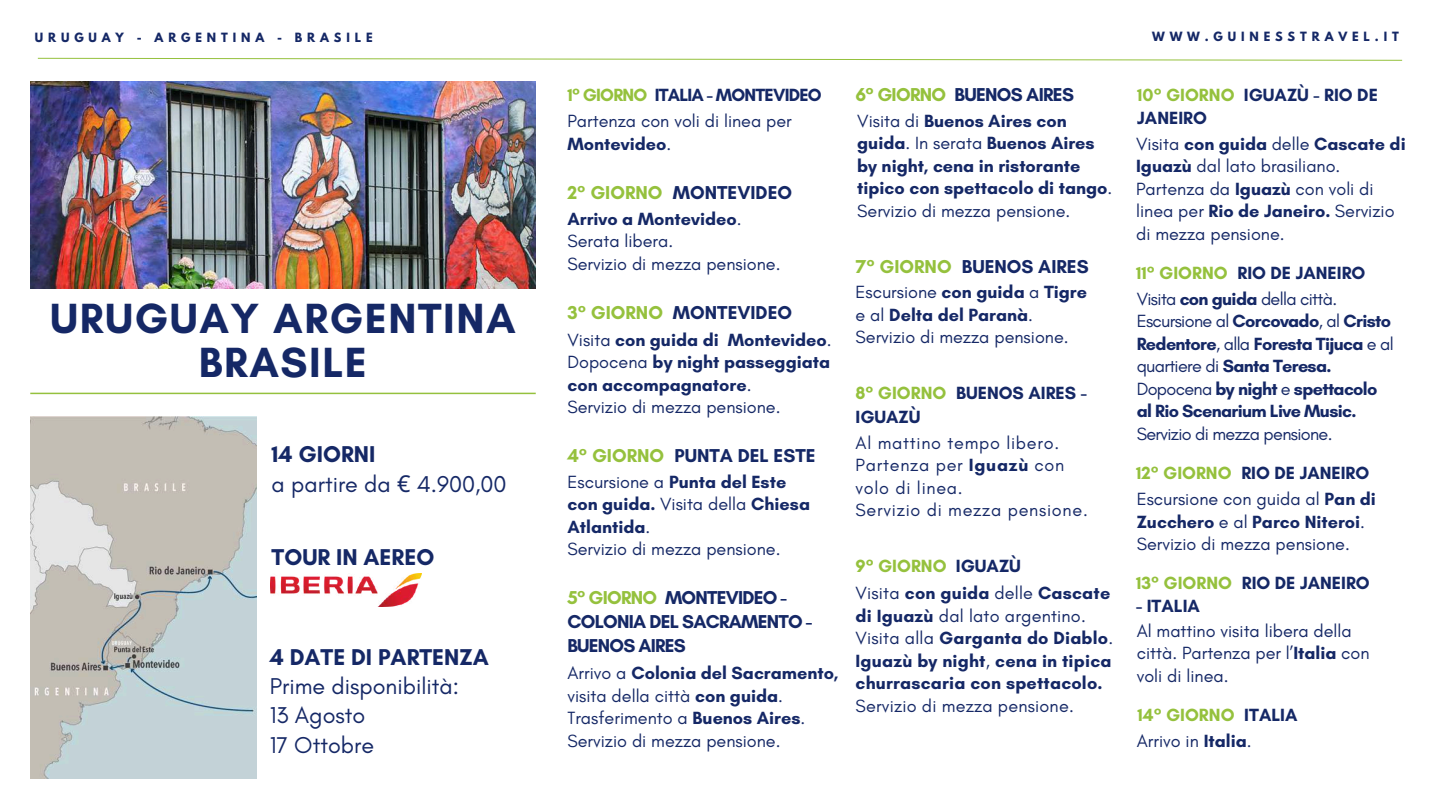
<style>
.page{position:relative;width:1440px;height:810px;background:#fff}
.page>*{position:absolute;margin:0;border:0;box-sizing:border-box;transform-origin:0 0}
.t1{font:700 43px/44.2px "Glacial Indifference";letter-spacing:.035em;color:#152866;text-align:center}
.t2{font:23.3px/29.2px "Glacial Indifference";color:#152866}
.t3{font:700 23.3px "Glacial Indifference";color:#152866}
.t4{font:700 19px "Glacial Indifference";color:#152866}
.t5{font:700 19px/24px "Glacial Indifference";letter-spacing:-.04em;color:#152866}
.t6{font:700 19px "Glacial Indifference";letter-spacing:-.035em;color:#152866}
.t7{font:18px/22.5px "Glacial Indifference";color:#152866}
.t8{font:700 18px/22.5px "Glacial Indifference";color:#152866}
.t9{font:700 18px/22.5px "Glacial Indifference";letter-spacing:-.035em;color:#152866}
.t10{font:18px/22.5px "Glacial Indifference";letter-spacing:.04em;color:#152866}
.t11{font:18px "Glacial Indifference";letter-spacing:-.035em;color:#152866}
.t12{font:700 18px "Glacial Indifference";color:#95c13d}
.t13{font:700 11.3px "League Spartan";letter-spacing:.43em;color:#152866}
.s1{font-weight:700}
.s2{font-family:"Noto Sans"}
.s3{font-weight:700;color:#95c13d}
.s4{font-weight:400}
.s5{color:#95c13d}
.s6{color:#152866}
</style>
<div class="page">
<img style="left:30px;top:81px;width:506px;height:208px">
<svg style="left:37px;top:58px;width:1366px;height:3px"></svg>
<hr style="left:30px;top:393px;width:506px;height:1px;background:#95c13d">
<img style="left:30px;top:417px;width:226px;height:362px">
<img style="left:270px;top:573px;width:152px;height:34px">
<p class="t13" style="left:35px;top:31px;width:339px">URUGUAY - ARGENTINA - BRASILE</p>
<p class="t13" style="left:1152px;top:31px;width:248px">WWW.GUINESSTRAVEL.IT</p>
<h1 class="t1" style="left:50px;top:295px;width:467px">URUGUAY ARGENTINA<br>BRASILE</h1>
<p class="t2" style="left:272px;top:440px;width:237px"><span class="s1">14 GIORNI<br></span>a partire da <span class="s2">€</span> 4.900,00</p>
<p class="t3" style="left:272px;top:542px;width:164px">TOUR IN AEREO</p>
<p class="t3" style="left:270px;top:643px;width:221px">4 DATE DI PARTENZA</p>
<p class="t2" style="left:270px;top:671px;width:191px">Prime disponibilità:<br>13 Agosto<br>17 Ottobre</p>
<p class="t7" style="left:567px;top:82px;width:256px;line-height:26.1px"><span class="s3">1° GIORNO</span> <span class="s1">ITALIA - MONTEVIDEO<br></span>Partenza con voli di linea per</p>
<p class="t8" style="left:567px;top:132px;width:105px">Montevideo<span class="s4">.</span></p>
<p class="t4" style="left:567px;top:181px;width:226px"><span class="s5">2° GIORNO</span> MONTEVIDEO</p>
<p class="t7" style="left:567px;top:207px;width:215px"><span class="s1">Arrivo a Montevideo</span>.<br>Serata libera.<br>Servizio di mezza pensione.</p>
<p class="t4" style="left:567px;top:301px;width:226px"><span class="s5">3° GIORNO</span> MONTEVIDEO</p>
<p class="t8" style="left:567px;top:328px;width:266px"><span class="s4">Visita</span> con guida di Montevideo<span class="s4">.<br>Dopocena</span> by night passeggiata con accompagnatore<span class="s4">.<br>Servizio di mezza pensione.</span></p>
<p class="t4" style="left:567px;top:444px;width:250px"><span class="s5">4° GIORNO</span> PUNTA DEL ESTE</p>
<p class="t7" style="left:567px;top:470px;width:244px">Escursione a <span class="s1">Punta del Este con guida.</span> Visita della <span class="s1">Chiesa<br>Atlantida</span>.<br>Servizio di mezza pensione.</p>
<p class="t5" style="left:567px;top:586px;width:246px"><span class="s5">5° GIORNO</span> MONTEVIDEO -<br>COLONIA DEL SACRAMENTO -<br>BUENOS AIRES</p>
<p class="t7" style="left:567px;top:662px;width:272px">Arrivo a <span class="s1">Colonia del Sacramento, </span>visita della città <span class="s1">con guida</span>.<br>Trasferimento a <span class="s1">Buenos Aires</span>.<br>Servizio di mezza pensione.</p>
<p class="t6" style="left:856px;top:83px;width:220px"><span class="s5">6° GIORNO</span> BUENOS AIRES</p>
<p class="t8" style="left:857px;top:109px;width:257px"><span class="s4">Visita di</span> Buenos Aires con guida<span class="s4">. In serata</span> Buenos Aires by night, cena in ristorante tipico con spettacolo di tango<span class="s4">.<br>Servizio di mezza pensione.</span></p>
<p class="t4" style="left:856px;top:255px;width:234px"><span class="s5">7° GIORNO</span> BUENOS AIRES</p>
<p class="t7" style="left:856px;top:281px;width:233px">Escursione <span class="s1">con guida</span> a <span class="s1">Tigre </span>e al <span class="s1">Delta del Paranà</span>.<br>Servizio di mezza pensione.</p>
<p class="t8" style="left:856px;top:381px;width:233px;line-height:23.2px"><span class="s5">8° GIORNO</span> BUENOS AIRES -<br>IGUAZÙ</p>
<p class="t10" style="left:856px;top:431px;width:234px">Al mattino tempo libero.<br>Partenza per <span class="s1">Iguazù</span> con volo di linea.<br>Servizio di mezza pensione.</p>
<p class="t8" style="left:856px;top:553px;width:256px;line-height:26.6px"><span class="s5">9° GIORNO</span> IGUAZÙ<br><span class="s4">Visita</span> con guida <span class="s4">delle</span> Cascate</p>
<p class="t8" style="left:856px;top:604px;width:259px">di Iguazù <span class="s4">dal lato argentino.<br>Visita alla</span> Garganta do Diablo<span class="s4">.<br></span>Iguazù by night<span class="s4">,</span> cena in tipica churrascaria con spettacolo.</p>
<p class="t7" style="left:856px;top:694px;width:220px">Servizio di mezza pensione.</p>
<p class="t8" style="left:1137px;top:83px;width:242px;line-height:23.2px"><span class="s5">10° GIORNO</span> IGUAZÙ - RIO DE<br>JANEIRO</p>
<p class="t7" style="left:1136px;top:132px;width:271px">Visita <span class="s1">con guida</span> delle <span class="s1">Cascate di<br>Iguazù</span> dal lato brasiliano.<br>Partenza da <span class="s1">Iguazù</span> con voli di linea per <span class="s1">Rio de Janeiro.</span> Servizio di mezza pensione.</p>
<p class="t8" style="left:1136px;top:259px;width:231px;line-height:26.2px"><span class="s5">11° GIORNO</span> RIO DE JANEIRO<br><span class="s4">Visita</span> con guida <span class="s4">della città.</span></p>
<p class="t9" style="left:1137px;top:310px;width:258px"><span class="s4">Escursione al</span> Corcovado<span class="s4">, al</span> Cristo<br>Redentore<span class="s4">, alla</span> Foresta Tijuca <span class="s4">e al quartiere di</span> Santa Teresa.<br><span class="s4">Dopocena</span> by night <span class="s4">e</span> spettacolo al Rio Scenarium Live Music.</p>
<p class="t11" style="left:1137px;top:423px;width:197px">Servizio di mezza pensione.</p>
<p class="t8" style="left:1136px;top:461px;width:235px"><span class="s5">12° GIORNO</span> RIO DE JANEIRO</p>
<p class="t7" style="left:1137px;top:487px;width:241px">Escursione con guida al <span class="s1">Pan di<br>Zucchero</span> e al <span class="s1">Parco Niteroi</span>.<br>Servizio di mezza pensione.</p>
<p class="t8" style="left:1136px;top:571px;width:235px"><span class="s5">13° GIORNO</span> RIO DE JANEIRO</p>
<p class="t8" style="left:1136px;top:594px;width:65px">- ITALIA</p>
<p class="t7" style="left:1137px;top:619px;width:234px">Al mattino visita libera della città. Partenza per l’<span class="s1">Italia</span> con voli di linea.</p>
<p class="t12" style="left:1137px;top:704px;width:161px">14° GIORNO <span class="s6">ITALIA</span></p>
<p class="t7" style="left:1137px;top:729px;width:116px">Arrivo in <span class="s1">Italia</span>.</p>
</div>
